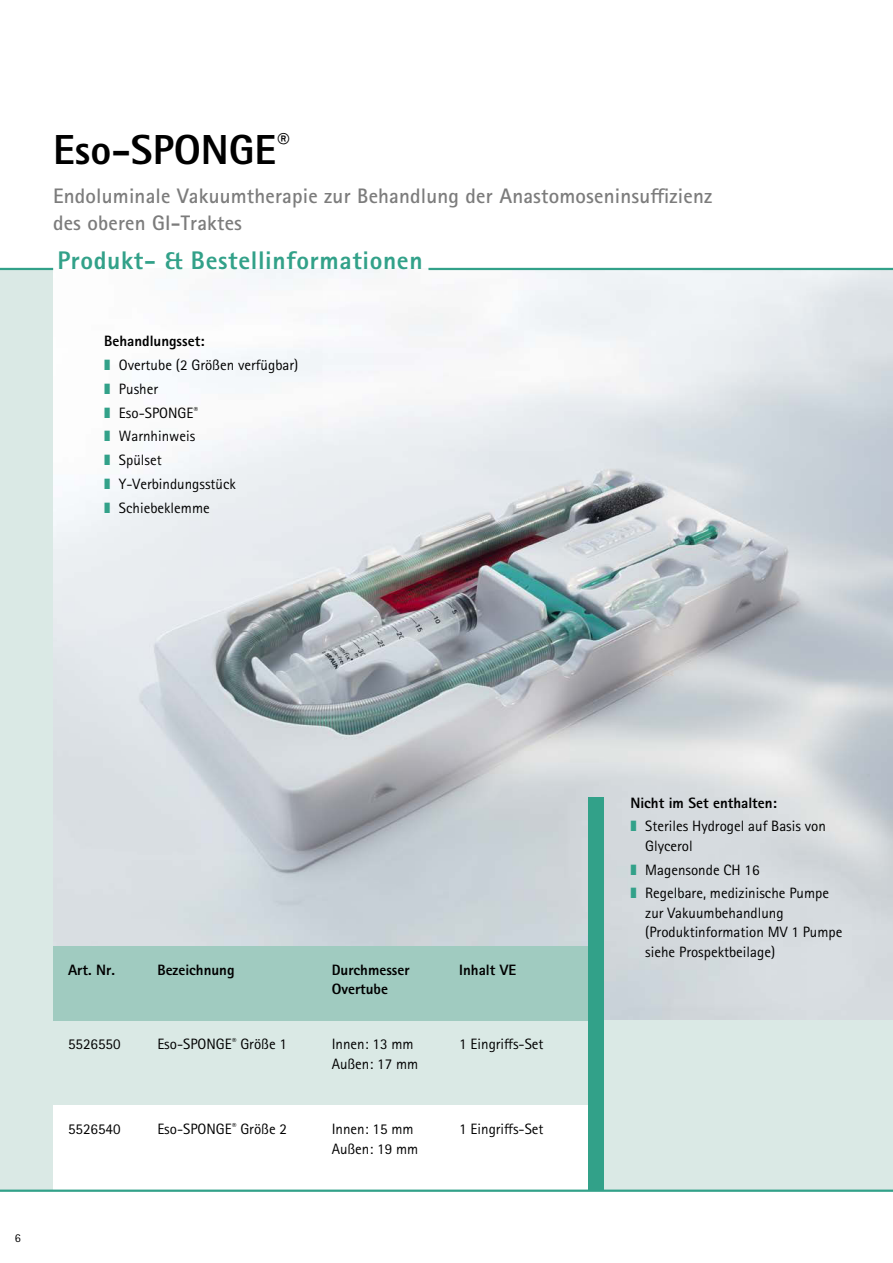
<style>
.page{position:relative;width:893px;height:1263px;background:#fff}
.page>*{position:absolute;margin:0;border:0;box-sizing:border-box;transform-origin:0 0}
.t1{font:800 42px "Rotis Sans Serif Pro";color:#000}
.t2{font:800 25.5px "Rotis Sans Serif Pro";letter-spacing:.025em;color:#32a189}
.t3{font:700 21px/27px "Rotis Sans Serif Pro";letter-spacing:.01em;color:#7c7c7c}
.t4{font:15px/23.7px "Rotis Sans Serif Pro";color:#000}
.t5{font:800 15px "Rotis Sans Serif Pro";color:#000}
.t6{font:12px "Rotis Sans Serif Pro";color:#000}
.s1{font-weight:800}
.s2{color:#32a189}
</style>
<div class="page">
<div style="left:0;top:270px;width:65px;height:921px;background:#dae9e5"></div>
<img style="left:53px;top:269px;width:840px;height:751px">
<hr style="left:0;top:268px;width:53px;height:2px;background:#32a189">
<div style="left:53px;top:946px;width:535px;height:245px;background:#dae9e5"></div>
<div style="left:53px;top:946px;width:535px;height:74px;background:#a0cbc0"></div>
<div style="left:53px;top:1106px;width:535px;height:95px;background:#fff"></div>
<div style="left:588px;top:797px;width:16px;height:394px;background:#32a189"></div>
<hr style="left:428px;top:268px;width:465px;height:2px;background:#32a189">
<div style="left:604px;top:1020px;width:289px;height:171px;background:#dae9e5"></div>
<hr style="left:0;top:1189px;width:893px;height:3px;background:#32a189">
<h1 class="t1" style="left:53px;top:123px;width:238px">Eso-SPONGE<sup>®</sup></h1>
<h3 class="t3" style="left:53px;top:182px;width:661px">Endoluminale Vakuumtherapie zur Behandlung der Anastomoseninsuffizienz des oberen GI-Traktes</h3>
<h2 class="t2" style="left:57px;top:244px;width:367px">Produkt- &amp; Bestellinformationen</h2>
<p class="t4" style="left:104px;top:329px;width:196px"><span class="s1">Behandlungsset:<br></span><span class="s2">❚</span> Overtube (2 Größen verfügbar) <span class="s2">❚</span> Pusher<br><span class="s2">❚</span> Eso-SPONGE<sup>®<br></sup><span class="s2">❚</span> Warnhinweis<br><span class="s2">❚</span> Spülset<br><span class="s2">❚</span> Y-Verbindungsstück<br><span class="s2">❚</span> Schiebeklemme</p>
<p class="t6" style="left:15px;top:1230px;width:7px">6</p>
<p class="t5" style="left:68px;top:960px;width:48px">Art. Nr.</p>
<p class="t5" style="left:157px;top:960px;width:79px">Bezeichnung</p>
<p class="t5" style="left:332px;top:960px;width:80px">Durchmesser</p>
<p class="t5" style="left:459px;top:960px;width:58px">Inhalt VE</p>
<p class="t5" style="left:332px;top:979px;width:58px">Overtube</p>
<p class="t4" style="left:68px;top:1032px;width:54px">5526550</p>
<p class="t4" style="left:157px;top:1032px;width:131px">Eso-SPONGE<sup>®</sup> Größe 1</p>
<p class="t4" style="left:332px;top:1032px;width:83px">Innen: 13 mm</p>
<p class="t4" style="left:459px;top:1032px;width:86px">1 Eingriffs-Set</p>
<p class="t4" style="left:332px;top:1052px;width:88px">Außen: 17 mm</p>
<p class="t4" style="left:68px;top:1117px;width:54px">5526540</p>
<p class="t4" style="left:157px;top:1117px;width:131px">Eso-SPONGE<sup>®</sup> Größe 2</p>
<p class="t4" style="left:332px;top:1117px;width:83px">Innen: 15 mm</p>
<p class="t4" style="left:459px;top:1117px;width:86px">1 Eingriffs-Set</p>
<p class="t4" style="left:332px;top:1137px;width:88px">Außen: 19 mm</p>
<p class="t4" style="left:630px;top:791px;width:197px"><span class="s1">Nicht im Set enthalten:<br></span><span class="s2">❚</span> Steriles Hydrogel auf Basis von</p>
<p class="t4" style="left:630px;top:834px;width:200px;text-indent:15px">Glycerol<br><span class="s2">❚</span> Magensonde CH 16<br><span class="s2">❚</span> Regelbare, medizinische Pumpe</p>
<p class="t4" style="left:645px;top:903px;width:199px;line-height:19.5px">zur Vakuumbehandlung (Produktinformation MV 1 Pumpe siehe Prospektbeilage)</p>
</div>
